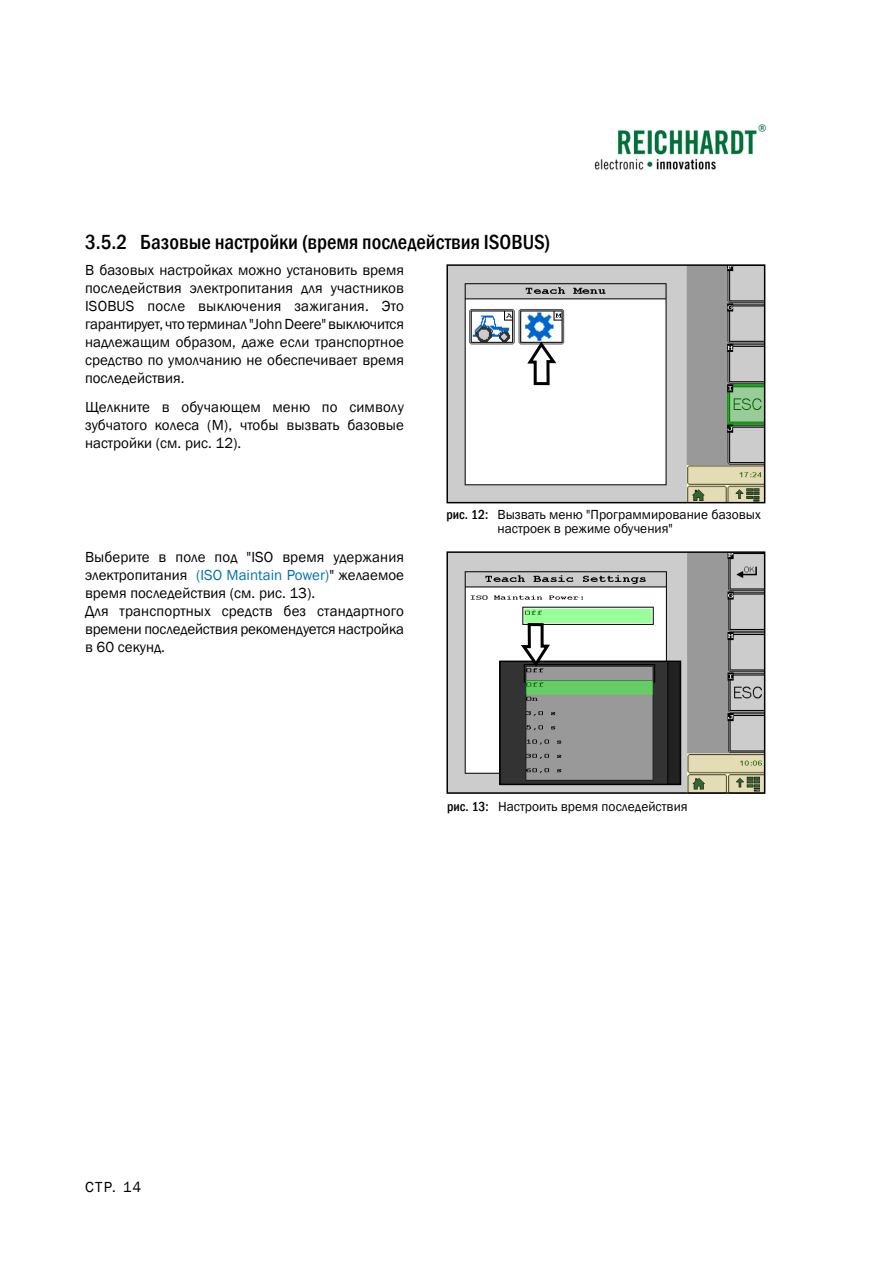
<style>
.page{position:relative;width:893px;height:1263px;background:#fff}
.page>*{position:absolute;margin:0;border:0;box-sizing:border-box;transform-origin:0 0}
.t1{font:500 condensed 21px "Franklin Gothic";color:#000}
.t2{font:15px/18px "Franklin Gothic";color:#000;text-align:justify}
.t3{font:13.5px/13.5px "Franklin Gothic";color:#000}
.s1{color:#0072aa}
.s2{font-weight:500;font-stretch:condensed}
</style>
<div class="page">
<img style="left:594px;top:124px;width:173px;height:46px">
<img style="left:449px;top:267px;width:313px;height:233px">
<div style="left:446px;top:264px;width:319px;height:239px;border:2px solid #000"></div>
<svg style="left:525px;top:339px;width:34px;height:48px"></svg>
<img style="left:449px;top:554px;width:313px;height:237px">
<div style="left:446px;top:551px;width:319px;height:243px;border:2px solid #000"></div>
<img style="left:502px;top:663px;width:176px;height:119px">
<div style="left:499px;top:660px;width:182px;height:125px;border:2px solid #000"></div>
<svg style="left:518px;top:621px;width:35px;height:48px"></svg>
<h1 class="t1" style="left:85px;top:228px;width:467px">3.5.2 Базовые настройки (время последействия ISOBUS)</h1>
<p class="t2" style="left:85px;top:261px;width:320px">В базовых настройках можно установить время последействия электропитания для участников ISOBUS после выключения зажигания. Это гарантирует, что терминал "John Deere" выключится надлежащим образом, даже если транспортное средство по умолчанию не обеспечивает время последействия.</p>
<p class="t2" style="left:85px;top:398px;width:320px">Щелкните в обучающем меню по символу зубчатого колеса (М), чтобы вызвать базовые настройки (см. рис. 12).</p>
<p class="t2" style="left:85px;top:549px;width:320px;text-align:left">Выберите в поле под "ISO время удержания электропитания <span class="s1">(ISO Maintain Power)</span>" желаемое время последействия (см. рис. 13).<br>Для транспортных средств без стандартного времени последействия рекомендуется настройка в 60 секунд.</p>
<p class="t3" style="left:497px;top:508px;width:265px;text-indent:-51px"><span class="s2">рис. 12:</span> Вызвать меню "Программирование базовых настроек в режиме обучения"</p>
<p class="t3" style="left:447px;top:800px;width:242px"><span class="s2">рис. 13:</span> Настроить время последействия</p>
<p class="t2" style="left:85px;top:1178px;width:58px">СТР. 14</p>
</div>
